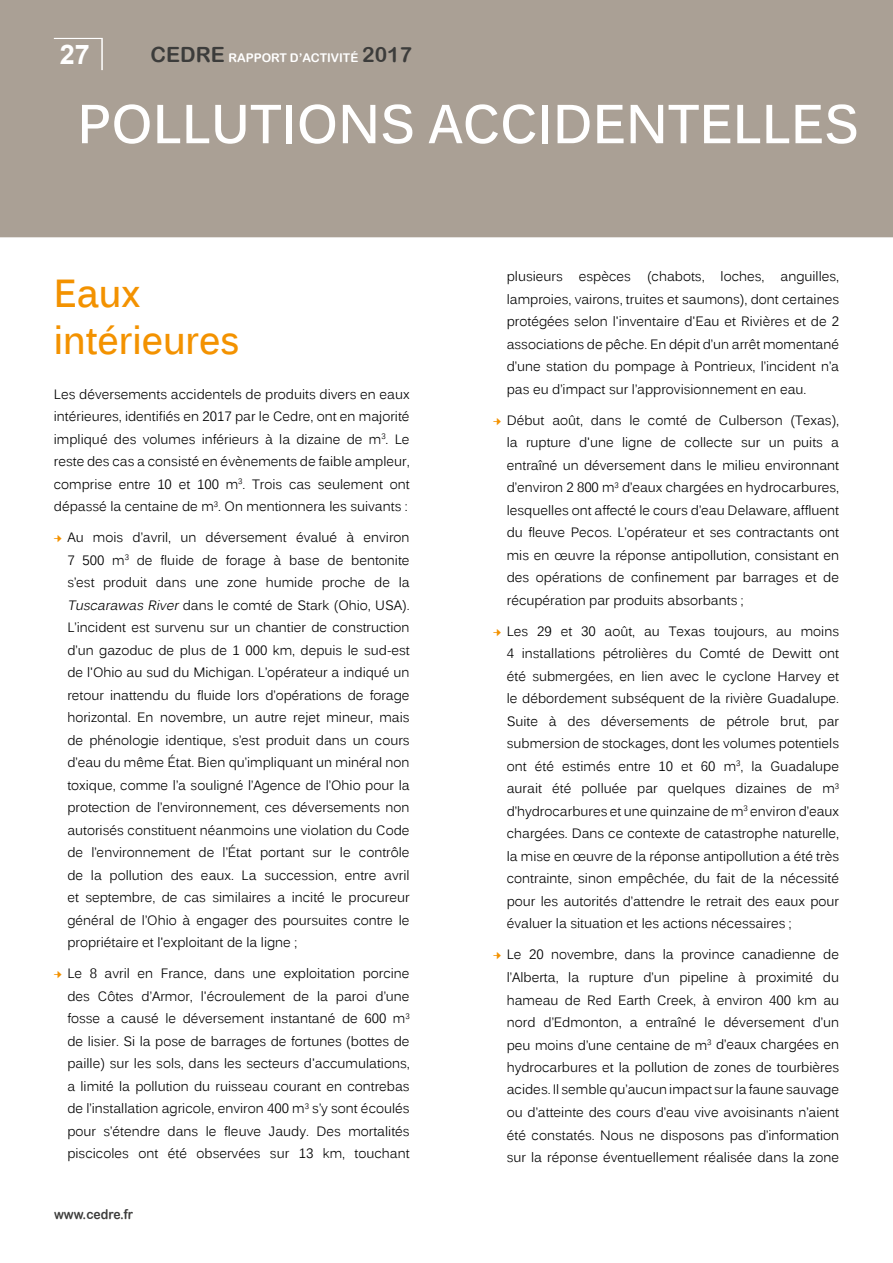
<style>
.page{position:relative;width:893px;height:1263px;background:#fff}
.page>*{position:absolute;margin:0;border:0;box-sizing:border-box;transform-origin:0 0}
.t1{font:700 54px "Kalinga";color:#fff;scale:.94 1}
.t2{font:700 39px/46.8px "Kalinga";color:#f39200;scale:.9 1}
.t3{font:700 27px "Arial";color:#fff}
.t4{font:13.5px/22.5px "Kalinga";color:#000;text-align:justify}
.t5{font:13.5px "Arial Rounded MT Bold";color:#3c3c3b;scale:.9 1}
.t6{font:12px "Arial Rounded MT Bold";color:#fff}
.s1{font-size:21px;color:#3c3c3b}
.s2{font-family:"Minion Pro";color:#f39200}
.s3{font-style:italic}
</style>
<div class="page">
<div style="left:0;top:0;width:893px;height:237px;background:#aaa095"></div>
<hr style="left:54px;top:38px;width:49px;height:1px;background:#fff">
<hr style="left:101px;top:39px;width:2px;height:31px;background:#fff">
<h3 class="t3" style="left:60px;top:36px;width:32px">27</h3>
<p class="t6" style="left:151px;top:51px;width:263px"><span class="s1">CEDRE</span> RAPPORT D’ACTIVITÉ <span class="s1">2017</span></p>
<h1 class="t1" style="left:77px;top:89px;width:833px">POLLUTIONS ACCIDENTELLES</h1>
<h2 class="t2" style="left:54px;top:273px;width:207px">Eaux intérieures</h2>
<p class="t4" style="left:54px;top:383px;width:357px">Les déversements accidentels de produits divers en eaux intérieures, identifiés en 2017 par le Cedre, ont en majorité impliqué des volumes inférieurs à la dizaine de m<sup>3</sup>. Le reste des cas a consisté en évènements de faible ampleur, comprise entre 10 et 100 m<sup>3</sup>. Trois cas seulement ont dépassé la centaine de m<sup>3</sup>. On mentionnera les suivants :</p>
<p class="t4" style="left:67px;top:526px;width:344px;text-indent:-14px"><span class="s2">Ș</span> Au mois d’avril, un déversement évalué à environ 7 500 m<sup>3</sup> de fluide de forage à base de bentonite s’est produit dans une zone humide proche de la <span class="s3">Tuscarawas River</span> dans le comté de Stark (Ohio, USA).<br>L’incident est survenu sur un chantier de construction d’un gazoduc de plus de 1 000 km, depuis le sud-est de l'Ohio au sud du Michigan. L’opérateur a indiqué un retour inattendu du fluide lors d’opérations de forage horizontal. En novembre, un autre rejet mineur, mais de phénologie identique, s’est produit dans un cours d’eau du même État. Bien qu’impliquant un minéral non toxique, comme l’a souligné l’Agence de l’Ohio pour la protection de l’environnement, ces déversements non autorisés constituent néanmoins une violation du Code de l’environnement de l’État portant sur le contrôle de la pollution des eaux. La succession, entre avril et septembre, de cas similaires a incité le procureur général de l’Ohio à engager des poursuites contre le propriétaire et l'exploitant de la ligne ;</p>
<p class="t4" style="left:67px;top:962px;width:344px;text-indent:-14px"><span class="s2">Ș</span> Le 8 avril en France, dans une exploitation porcine des Côtes d’Armor, l'écroulement de la paroi d’une fosse a causé le déversement instantané de 600 m<sup>3 </sup>de lisier. Si la pose de barrages de fortunes (bottes de paille) sur les sols, dans les secteurs d'accumulations, a limité la pollution du ruisseau courant en contrebas de l’installation agricole, environ 400 m<sup>3</sup> s’y sont écoulés pour s’étendre dans le fleuve Jaudy. Des mortalités piscicoles ont été observées sur 13 km, touchant</p>
<p class="t5" style="left:54px;top:1206px;width:90px">www.cedre.fr</p>
<p class="t4" style="left:507px;top:266px;width:334px">plusieurs espèces (chabots, loches, anguilles, lamproies, vairons, truites et saumons), dont certaines protégées selon l'inventaire d'Eau et Rivières et de 2 associations de pêche. En dépit d’un arrêt momentané d’une station du pompage à Pontrieux, l’incident n’a pas eu d’impact sur l’approvisionnement en eau.</p>
<p class="t4" style="left:507px;top:409px;width:334px;text-indent:-14px"><span class="s2">Ș</span> Début août, dans le comté de Culberson (Texas), la rupture d'une ligne de collecte sur un puits a entraîné un déversement dans le milieu environnant d’environ 2 800 m<sup>3</sup> d’eaux chargées en hydrocarbures, lesquelles ont affecté le cours d’eau Delaware, affluent du fleuve Pecos. L’opérateur et ses contractants ont mis en œuvre la réponse antipollution, consistant en des opérations de confinement par barrages et de récupération par produits absorbants ;</p>
<p class="t4" style="left:507px;top:620px;width:334px;text-indent:-14px"><span class="s2">Ș</span> Les 29 et 30 août, au Texas toujours, au moins 4 installations pétrolières du Comté de Dewitt ont été submergées, en lien avec le cyclone Harvey et le débordement subséquent de la rivière Guadalupe.<br>Suite à des déversements de pétrole brut, par submersion de stockages, dont les volumes potentiels ont été estimés entre 10 et 60 m<sup>3</sup>, la Guadalupe aurait été polluée par quelques dizaines de m<sup>3 </sup>d’hydrocarbures et une quinzaine de m<sup>3</sup> environ d’eaux chargées. Dans ce contexte de catastrophe naturelle, la mise en œuvre de la réponse antipollution a été très contrainte, sinon empêchée, du fait de la nécessité pour les autorités d’attendre le retrait des eaux pour évaluer la situation et les actions nécessaires ;</p>
<p class="t4" style="left:507px;top:944px;width:334px;text-indent:-13px"><span class="s2">Ș</span> Le 20 novembre, dans la province canadienne de l’Alberta, la rupture d’un pipeline à proximité du hameau de Red Earth Creek, à environ 400 km au nord d’Edmonton, a entraîné le déversement d’un peu moins d’une centaine de m<sup>3</sup> d’eaux chargées en hydrocarbures et la pollution de zones de tourbières acides. Il semble qu’aucun impact sur la faune sauvage ou d’atteinte des cours d’eau vive avoisinants n’aient été constatés. Nous ne disposons pas d’information sur la réponse éventuellement réalisée dans la zone</p>
</div>
